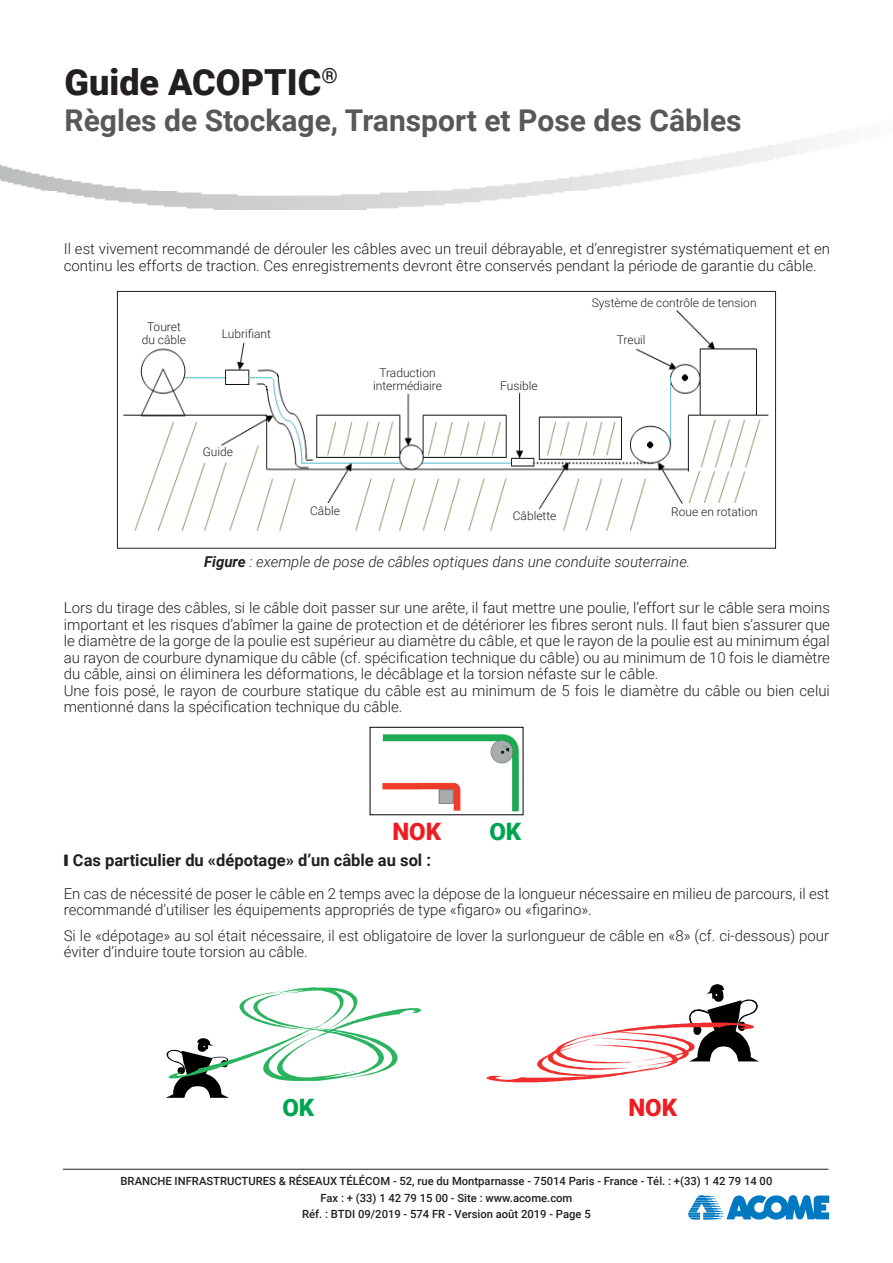
<style>
.page{position:relative;width:893px;height:1263px;background:#fff}
.page>*{position:absolute;margin:0;border:0;box-sizing:border-box;transform-origin:0 0}
.t1{font:900 36px "Roboto";color:#231f20}
.t2{font:700 30px "Roboto";color:#57585a}
.t3{font:900 24px "Roboto";color:#ee1d23}
.t4{font:900 24px "Roboto";color:#00a54f}
.t5{font:700 16.5px "Roboto";color:#231f20}
.t6{font:300 15px/16.5px "Roboto";color:#231f20}
.t7{font:italic 300 15px "Roboto";color:#231f20}
.t8{font:300 12px/13.5px "Roboto";color:#231f20;text-align:center}
.t9{font:500 11.25px/16.5px "Roboto";color:#231f20;text-align:center}
.s1{font-weight:700}
</style>
<div class="page">
<img style="left:123px;top:310px;width:646px;height:221px">
<div style="left:117px;top:291px;width:659px;height:257px;border:1px solid #231f20"></div>
<img style="left:382px;top:734px;width:137px;height:78px">
<div style="left:370px;top:727px;width:153px;height:88px;border:1px solid #000001"></div>
<svg style="left:486px;top:984px;width:273px;height:98px"></svg>
<svg style="left:166px;top:987px;width:255px;height:111px"></svg>
<img style="left:0;top:136px;width:820px;height:74px">
<div style="left:685px;top:503px;width:60px;height:8px;background:#fff"></div>
<svg style="left:688px;top:1195px;width:141px;height:25px"></svg>
<hr style="left:63px;top:1169px;width:765px;height:1px;background:#231f20">
<h1 class="t1" style="left:65px;top:57px;width:275px">Guide ACOPTIC<sup>®</sup></h1>
<h2 class="t2" style="left:65px;top:100px;width:679px">Règles de Stockage, Transport et Pose des Câbles</h2>
<p class="t6" style="left:64px;top:240px;width:768px">Il est vivement recommandé de dérouler les câbles avec un treuil débrayable, et d’enregistrer systématiquement et en continu les efforts de traction. Ces enregistrements devront être conservés pendant la période de garantie du câble.</p>
<p class="t8" style="left:142px;top:319px;width:46px">Touret du câble</p>
<p class="t8" style="left:222px;top:327px;width:51px">Lubrifiant</p>
<p class="t8" style="left:203px;top:444px;width:32px">Guide</p>
<p class="t8" style="left:373px;top:365px;width:70px">Traduction intermédiaire</p>
<p class="t8" style="left:310px;top:504px;width:31px">Câble</p>
<p class="t8" style="left:500px;top:379px;width:39px">Fusible</p>
<p class="t8" style="left:592px;top:296px;width:166px">Système de contrôle de tension</p>
<p class="t8" style="left:617px;top:333px;width:30px">Treuil</p>
<p class="t8" style="left:513px;top:508px;width:45px">Câblette</p>
<p class="t8" style="left:671px;top:504px;width:88px">Roue en rotation</p>
<p class="t7" style="left:204px;top:551px;width:488px"><span class="s1">Figure</span> : exemple de pose de câbles optiques dans une conduite souterraine.</p>
<p class="t6" style="left:64px;top:599px;width:768px">Lors du tirage des câbles, si le câble doit passer sur une arête, il faut mettre une poulie, l’effort sur le câble sera moins important et les risques d’abîmer la gaine de protection et de détériorer les fibres seront nuls. Il faut bien s’assurer que le diamètre de la gorge de la poulie est supérieur au diamètre du câble, et que le rayon de la poulie est au minimum égal au rayon de courbure dynamique du câble (cf. spécification technique du câble) ou au minimum de 10 fois le diamètre du câble, ainsi on éliminera les déformations, le décâblage et la torsion néfaste sur le câble.<br>Une fois posé, le rayon de courbure statique du câble est au minimum de 5 fois le diamètre du câble ou bien celui mentionné dans la spécification technique du câble.</p>
<h3 class="t3" style="left:392px;top:814px;width:50px">NOK</h3>
<h3 class="t4" style="left:489px;top:814px;width:33px">OK</h3>
<p class="t5" style="left:64px;top:848px;width:369px">❙ Cas particulier du «dépotage» d’un câble au sol :</p>
<p class="t6" style="left:64px;top:884px;width:767px">En cas de nécessité de poser le câble en 2 temps avec la dépose de la longueur nécessaire en milieu de parcours, il est recommandé d’utiliser les équipements appropriés de type «figaro» ou «figarino».</p>
<p class="t6" style="left:64px;top:926px;width:767px">Si le «dépotage» au sol était nécessaire, il est obligatoire de lover la surlongueur de câble en «8» (cf. ci-dessous) pour éviter d’induire toute torsion au câble.</p>
<h3 class="t4" style="left:282px;top:1091px;width:33px">OK</h3>
<h3 class="t3" style="left:628px;top:1091px;width:50px">NOK</h3>
<p class="t9" style="left:121px;top:1172px;width:653px">BRANCHE INFRASTRUCTURES &amp; RÉSEAUX TÉLÉCOM - 52, rue du Montparnasse - 75014 Paris - France - Tél. : +(33) 1 42 79 14 00<br>Fax : + (33) 1 42 79 15 00 - Site : www.acome.com<br>Réf. : BTDI 09/2019 - 574 FR - Version août 2019 - Page 5</p>
</div>
